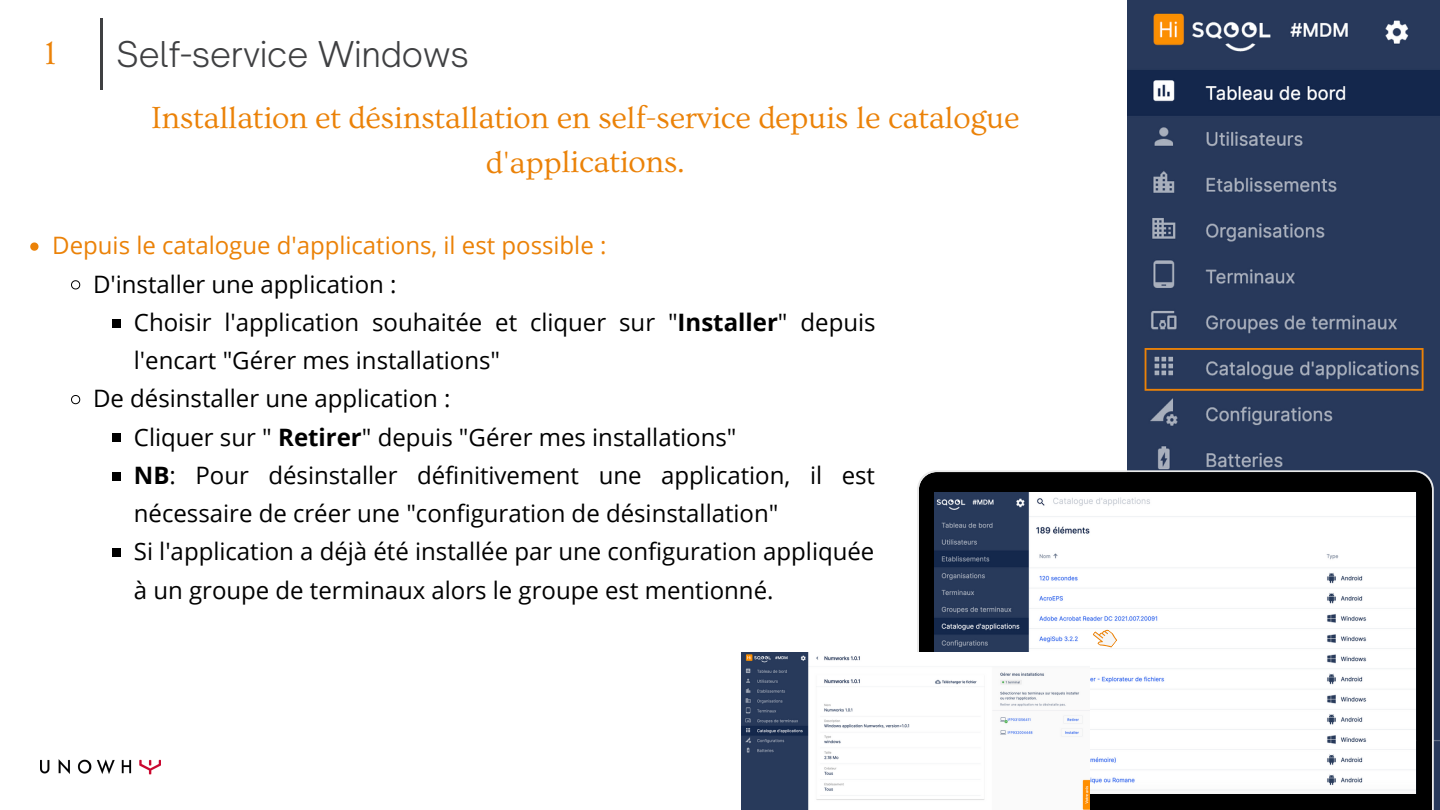
<style>
.page{position:relative;width:1440px;height:810px;background:#fff}
.page>*{position:absolute;margin:0;border:0;box-sizing:border-box;transform-origin:0 0}
.t1{font:300 34px "Open Sauce One";color:#3f4042}
.t2{font:34px "Ovo";color:#eb8208}
.t3{font:32px/44.2px "Ovo";letter-spacing:-.01em;color:#eb8208;text-align:center}
.t4{font:24px/38.2px "Open Sans";color:#000}
.t5{font:24px "Open Sans";color:#eb8208}
.s1{font-weight:700}
</style>
<div class="page">
<img style="left:41px;top:759px;width:120px;height:16px">
<img style="left:1128px;top:0;width:312px;height:470px">
<svg style="left:917px;top:470px;width:523px;height:340px;background:#15171a"></svg>
<img style="left:934px;top:492px;width:482px;height:301px">
<svg style="left:1145px;top:348px;width:279px;height:43px;background:#484c5c"></svg>
<svg style="left:1090px;top:624px;width:29px;height:28px"></svg>
<hr style="left:101px;top:18px;width:2px;height:72px;background:#3f4042">
<svg style="left:30px;top:242px;width:9px;height:9px"></svg>
<svg style="left:71px;top:280px;width:10px;height:10px"></svg>
<div style="left:112px;top:319px;width:8px;height:8px;background:#000"></div>
<svg style="left:71px;top:395px;width:10px;height:10px"></svg>
<div style="left:112px;top:434px;width:8px;height:8px;background:#000"></div>
<div style="left:112px;top:472px;width:8px;height:8px;background:#000"></div>
<div style="left:112px;top:548px;width:8px;height:9px;background:#000"></div>
<img style="left:742px;top:652px;width:348px;height:158px">
<p class="t2" style="left:44px;top:35px;width:13px">1</p>
<p class="t1" style="left:117px;top:33px;width:354px">Self-service Windows</p>
<p class="t3" style="left:151px;top:96px;width:870px">Installation et désinstallation en self-service depuis le catalogue d'applications.</p>
<p class="t5" style="left:52px;top:229px;width:556px">Depuis le catalogue d'applications, il est possible :</p>
<p class="t4" style="left:93px;top:264px;width:305px">D'installer une application :</p>
<p class="t4" style="left:134px;top:303px;width:743px">Choisir l'application souhaitée et cliquer sur "<span class="s1">Installer</span>" depuis l'encart "Gérer mes installations"</p>
<p class="t4" style="left:93px;top:379px;width:359px">De désinstaller une application :</p>
<p class="t4" style="left:134px;top:417px;width:604px">Cliquer sur " <span class="s1">Retirer</span>" depuis "Gérer mes installations"</p>
<p class="t4" style="left:134px;top:456px;width:743px"><span class="s1">NB</span>: Pour désinstaller définitivement une application, il est nécessaire de créer une "configuration de désinstallation"</p>
<p class="t4" style="left:134px;top:532px;width:742px">Si l'application a déjà été installée par une configuration appliquée à un groupe de terminaux alors le groupe est mentionné.</p>
</div>
